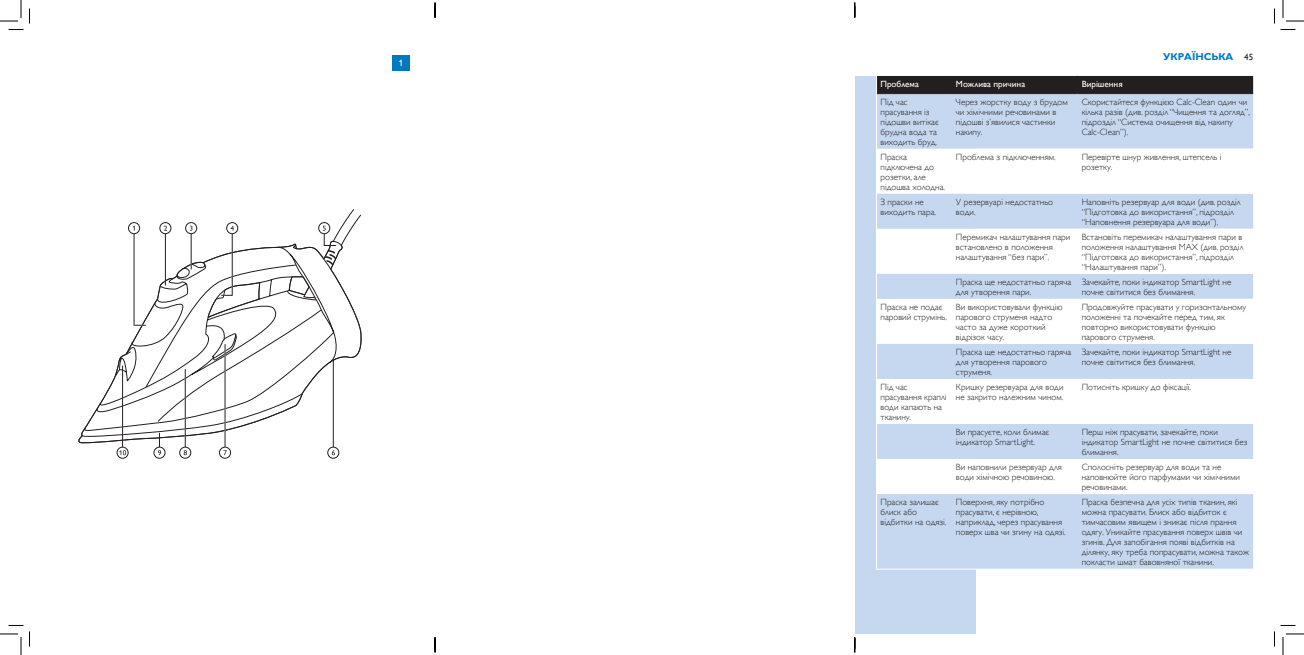
<style>
.page{position:relative;width:1304px;height:655px;background:#fff}
.page>*{position:absolute;margin:0;border:0;box-sizing:border-box;transform-origin:0 0}
.org_Titleright{font:700 10px "Gill Sans Alt One WGL";color:#0079c2}
.chapter-table-rowodd{font:9px/10px "Gill Sans Alt One WGL Light";color:#231f20}
.chapter-table-roweve{font:9px/10px "Gill Sans Alt One WGL Light";color:#231f20}
.t1{font:9px "Gill Sans Alt One WGL";color:#fff}
.org_Pageright{font:9px "Gill Sans Alt One WGL";color:#231f20}
</style>
<div class="page">
<div style="left:854px;top:77px;width:121px;height:556px;background:#c6d8ef"></div>
<div style="left:877px;top:94px;width:376px;height:474px;background:#c6d8ef"></div>
<svg style="left:877px;top:149px;width:376px;height:345px"></svg>
<div style="left:876px;top:75px;width:378px;height:19px;background:#231f20"></div>
<hr style="left:876px;top:94px;width:1px;height:55px;background:#fff">
<hr style="left:876px;top:149px;width:1px;height:45px;background:#fff">
<hr style="left:876px;top:194px;width:1px;height:35px;background:#fff">
<hr style="left:876px;top:229px;width:1px;height:45px;background:#fff">
<svg style="left:876px;top:274px;width:1px;height:25px"></svg>
<hr style="left:876px;top:299px;width:1px;height:45px;background:#fff">
<hr style="left:876px;top:344px;width:1px;height:35px;background:#fff">
<hr style="left:876px;top:379px;width:1px;height:45px;background:#fff">
<hr style="left:876px;top:424px;width:1px;height:35px;background:#fff">
<hr style="left:876px;top:459px;width:1px;height:35px;background:#fff">
<hr style="left:876px;top:494px;width:1px;height:74px;background:#fff">
<hr style="left:876px;top:568px;width:76px;height:1px;background:#fff">
<hr style="left:952px;top:568px;width:125px;height:1px;background:#fff">
<hr style="left:877px;top:93px;width:75px;height:1px;background:#231f20">
<hr style="left:952px;top:93px;width:125px;height:1px;background:#231f20">
<hr style="left:1077px;top:93px;width:176px;height:1px;background:#231f20">
<div style="left:392px;top:55px;width:17px;height:16px;background:#0079c2"></div>
<hr style="left:333px;top:359px;width:1px;height:88px;background:#231f20">
<svg style="left:78px;top:209px;width:284px;height:234px"></svg>
<div style="left:128px;top:222px;width:12px;height:12px;border:1px solid #231f20;border-radius:50%"></div>
<div style="left:160px;top:222px;width:11px;height:12px;border:1px solid #231f20;border-radius:50%"></div>
<div style="left:185px;top:222px;width:12px;height:12px;border:1px solid #231f20;border-radius:50%"></div>
<div style="left:226px;top:222px;width:12px;height:12px;border:1px solid #231f20;border-radius:50%"></div>
<hr style="left:225px;top:344px;width:1px;height:103px;background:#231f20">
<div style="left:219px;top:446px;width:12px;height:12px;border:1px solid #231f20;border-radius:50%"></div>
<hr style="left:185px;top:369px;width:1px;height:78px;background:#231f20">
<svg style="left:180px;top:447px;width:11px;height:11px"></svg>
<div style="left:179px;top:446px;width:12px;height:12px;border:1px solid #231f20;border-radius:50%"></div>
<svg style="left:184px;top:450px;width:3px;height:5px"></svg>
<div style="left:154px;top:446px;width:11px;height:12px;border:1px solid #231f20;border-radius:50%"></div>
<svg style="left:158px;top:433px;width:3px;height:22px"></svg>
<hr style="left:122px;top:366px;width:1px;height:81px;background:#231f20">
<div style="left:117px;top:446px;width:11px;height:12px;border:1px solid #231f20;border-radius:50%"></div>
<svg style="left:119px;top:450px;width:7px;height:5px"></svg>
<div style="left:318px;top:222px;width:12px;height:12px;border:1px solid #231f20;border-radius:50%"></div>
<svg style="left:115px;top:225px;width:247px;height:196px"></svg>
<svg style="left:328px;top:447px;width:11px;height:11px"></svg>
<div style="left:327px;top:446px;width:12px;height:12px;border:1px solid #231f20;border-radius:50%"></div>
<svg style="left:332px;top:450px;width:3px;height:5px"></svg>
<svg style="left:0;top:0;width:30px;height:30px"></svg>
<svg style="left:0;top:625px;width:30px;height:29px"></svg>
<svg style="left:1274px;top:0;width:29px;height:30px"></svg>
<svg style="left:1274px;top:625px;width:29px;height:29px"></svg>
<svg style="left:434px;top:3px;width:2px;height:15px"></svg>
<svg style="left:434px;top:637px;width:2px;height:15px"></svg>
<svg style="left:854px;top:3px;width:1px;height:15px"></svg>
<svg style="left:854px;top:637px;width:1px;height:15px"></svg>
<p class="t1" style="left:399px;top:57px;width:6px">1</p>
<p class="org_Titleright" style="left:1163px;top:49px;width:72px">УКРАЇНСЬКА</p>
<p class="org_Pageright" style="left:1244px;top:50px;width:10px">45</p>
<p class="t1" style="left:880px;top:77px;width:40px">Проблема</p>
<p class="t1" style="left:956px;top:77px;width:71px">Можлива причина</p>
<p class="t1" style="left:1081px;top:77px;width:43px">Вирішення</p>
<p class="chapter-table-rowodd" style="left:880px;top:97px;width:60px">Під час прасування із підошви витікає брудна вода та виходить бруд.</p>
<p class="chapter-table-rowodd" style="left:956px;top:97px;width:113px">Через жорстку воду з брудом чи хімічними речовинами в підошві з’явилися частинки накипу.</p>
<p class="chapter-table-rowodd" style="left:1081px;top:97px;width:170px">Скористайтеся функцією Calc-Clean один чи кілька разів (див. розділ “Чищення та догляд”, підрозділ “Система очищення від накипу Calc-Clean”).</p>
<p class="chapter-table-roweve" style="left:880px;top:152px;width:66px">Праска підключена до розетки, але підошва холодна.</p>
<p class="chapter-table-roweve" style="left:956px;top:152px;width:101px">Проблема з підключенням.</p>
<p class="chapter-table-roweve" style="left:1081px;top:152px;width:141px">Перевірте шнур живлення, штепсель і розетку.</p>
<p class="chapter-table-rowodd" style="left:880px;top:197px;width:57px">З праски не виходить пара.</p>
<p class="chapter-table-rowodd" style="left:956px;top:197px;width:99px">У резервуарі недостатньо води.</p>
<p class="chapter-table-rowodd" style="left:1081px;top:197px;width:160px">Наповніть резервуар для води (див. розділ “Підготовка до використання”, підрозділ “Наповнення резервуара для води”).</p>
<p class="chapter-table-roweve" style="left:956px;top:232px;width:116px">Перемикач налаштування пари встановлено в положення налаштування “без пари”.</p>
<p class="chapter-table-roweve" style="left:1081px;top:232px;width:163px">Встановіть перемикач налаштування пари в положення налаштування MAX (див. розділ “Підготовка до використання”, підрозділ “Налаштування пари”).</p>
<p class="chapter-table-rowodd" style="left:956px;top:277px;width:117px">Праска ще недостатньо гаряча для утворення пари.</p>
<p class="chapter-table-rowodd" style="left:1081px;top:277px;width:151px">Зачекайте, поки індикатор SmartLight не почне світитися без блимання.</p>
<p class="chapter-table-roweve" style="left:880px;top:302px;width:68px">Праска не подає паровий струмінь.</p>
<p class="chapter-table-roweve" style="left:956px;top:302px;width:108px">Ви використовували функцію парового струменя надто часто за дуже короткий відрізок часу.</p>
<p class="chapter-table-roweve" style="left:1081px;top:302px;width:166px">Продовжуйте прасувати у горизонтальному положенні та почекайте перед тим, як повторно використовувати функцію парового струменя.</p>
<p class="chapter-table-rowodd" style="left:956px;top:347px;width:117px">Праска ще недостатньо гаряча для утворення парового струменя.</p>
<p class="chapter-table-rowodd" style="left:1081px;top:347px;width:151px">Зачекайте, поки індикатор SmartLight не почне світитися без блимання.</p>
<p class="chapter-table-roweve" style="left:880px;top:382px;width:68px">Під час прасування краплі води капають на тканину.</p>
<p class="chapter-table-roweve" style="left:956px;top:382px;width:109px">Кришку резервуара для води не закрито належним чином.</p>
<p class="chapter-table-roweve" style="left:1081px;top:382px;width:111px">Потисніть кришку до фіксації.</p>
<p class="chapter-table-rowodd" style="left:956px;top:427px;width:95px">Ви прасуєте, коли блимає індикатор SmartLight.</p>
<p class="chapter-table-rowodd" style="left:1081px;top:427px;width:167px">Перш ніж прасувати, зачекайте, поки індикатор SmartLight не почне світитися без блимання.</p>
<p class="chapter-table-roweve" style="left:956px;top:462px;width:107px">Ви наповнили резервуар для води хімічною речовиною.</p>
<p class="chapter-table-roweve" style="left:1081px;top:462px;width:160px">Сполосніть резервуар для води та не наповнюйте його парфумами чи хімічними речовинами.</p>
<p class="chapter-table-rowodd" style="left:880px;top:497px;width:67px">Праска залишає блиск або відбитки на одязі.</p>
<p class="chapter-table-rowodd" style="left:956px;top:497px;width:111px">Поверхня, яку потрібно прасувати, є нерівною, наприклад, через прасування поверх шва чи згину на одязі.</p>
<p class="chapter-table-rowodd" style="left:1081px;top:497px;width:169px">Праска безпечна для усіх типів тканин, які можна прасувати. Блиск або відбиток є тимчасовим явищем і зникає після прання одягу. Уникайте прасування поверх швів чи згинів. Для запобігання появі відбитків на ділянку, яку треба попрасувати, можна також покласти шмат бавовняної тканини.</p>
</div>
